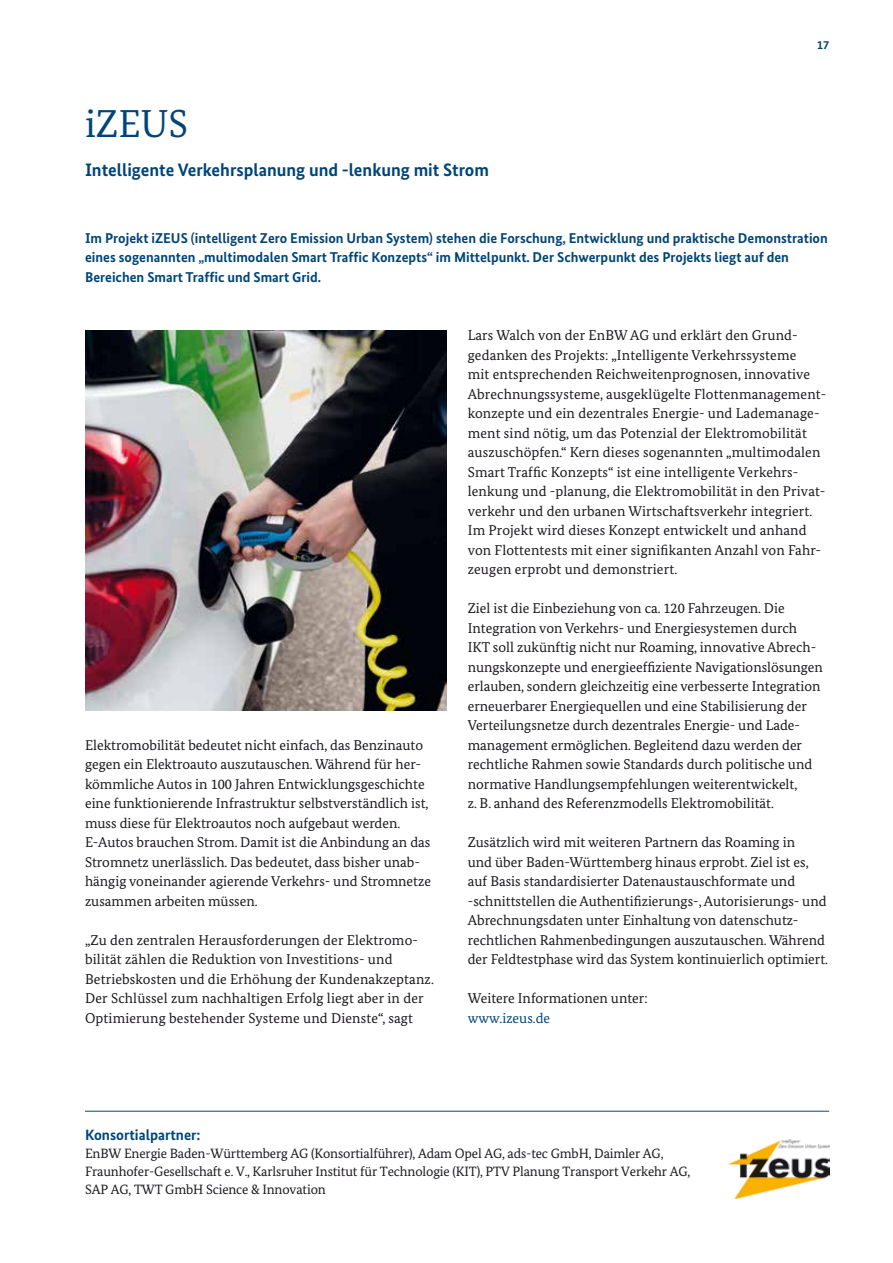
<style>
.page{position:relative;width:893px;height:1263px;background:#fff}
.page>*{position:absolute;margin:0;border:0;box-sizing:border-box;transform-origin:0 0}
.t1{font:39px "Bundes Serif";color:#004578}
.t2{font:700 18px "Bundes Sans";color:#004578}
.t3{font:700 15px "Bundes Sans";color:#004578}
.t4{font:14.25px/19.5px "Bundes Serif";color:#1a171c}
.t5{font:700 14.25px/19.5px "Bundes Sans";color:#004578}
.t6{font:14.25px "Bundes Serif";color:#004578}
.t7{font:13.5px/18px "Bundes Serif";letter-spacing:-.01em;color:#1a171c}
.t8{font:700 12px "Bundes Sans";color:#004578}
</style>
<div class="page">
<img style="left:85px;top:330px;width:361px;height:381px">
<hr style="left:85px;top:1111px;width:744px;height:1px;background:#004578">
<img style="left:729px;top:1139px;width:100px;height:59px">
<h1 class="t1" style="left:85px;top:99px;width:105px">iZEUS</h1>
<p class="t2" style="left:85px;top:158px;width:405px">Intelligente Verkehrsplanung und -lenkung mit Strom</p>
<p class="t8" style="left:817px;top:38px;width:13px">17</p>
<p class="t5" style="left:85px;top:228px;width:744px">Im Projekt iZEUS (intelligent Zero Emission Urban System) stehen die Forschung, Entwicklung und praktische Demonstration eines sogenannten „multimodalen Smart Traffic Konzepts“ im Mittelpunkt. Der Schwerpunkt des Projekts liegt auf den<br>Bereichen Smart Traffic und Smart Grid.</p>
<p class="t4" style="left:85px;top:735px;width:347px">Elektromobilität bedeutet nicht einfach, das Benzinauto gegen ein Elektroauto auszutauschen. Während für her&shy;kömmliche Autos in 100 Jahren Entwicklungsgeschichte eine funktionierende Infrastruktur selbstverständlich ist, muss diese für Elektroautos noch aufgebaut werden.<br>E-Autos brauchen Strom. Damit ist die Anbindung an das Stromnetz unerlässlich. Das bedeutet, dass bisher unab&shy;hängig voneinander agierende Verkehrs- und Stromnetze zusammen arbeiten müssen.</p>
<p class="t4" style="left:85px;top:930px;width:350px">„Zu den zentralen Herausforderungen der Elektromo&shy;bilität zählen die Reduktion von Investitions- und Betriebskosten und die Erhöhung der Kundenakzeptanz.<br>Der Schlüssel zum nachhaltigen Erfolg liegt aber in der Optimierung bestehender Systeme und Dienste“, sagt</p>
<p class="t4" style="left:468px;top:325px;width:359px">Lars Walch von der EnBW AG und erklärt den Grund&shy;gedanken des Projekts: „Intelligente Verkehrssysteme<br>mit entsprechenden Reichweitenprognosen, innovative Abrechnungssysteme, ausgeklügelte Flottenmanagement&shy;konzepte und ein dezentrales Energie- und Lademanage&shy;ment sind nötig, um das Potenzial der Elektromobilität auszuschöpfen.“ Kern dieses sogenannten „multimodalen Smart Traffic Konzepts“ ist eine intelligente Verkehrs&shy;lenkung und -planung, die Elektromobilität in den Privat&shy;verkehr und den urbanen Wirtschaftsverkehr integriert.<br>Im Projekt wird dieses Konzept entwickelt und anhand von Flottentests mit einer signifikanten Anzahl von Fahr&shy;zeugen erprobt und demonstriert.</p>
<p class="t4" style="left:468px;top:598px;width:357px">Ziel ist die Einbeziehung von ca. 120 Fahrzeugen. Die Integration von Verkehrs- und Energiesystemen durch IKT soll zukünftig nicht nur Roaming, innovative Abrech&shy;nungskonzepte und energieeffiziente Navigationslösungen erlauben, sondern gleichzeitig eine verbesserte Integration erneuerbarer Energiequellen und eine Stabilisierung der Verteilungsnetze durch dezentrales Energie- und Lade&shy;management ermöglichen. Begleitend dazu werden der rechtliche Rahmen sowie Standards durch politische und normative Handlungsempfehlungen weiterentwickelt,<br>z. B. anhand des Referenzmodells Elektromobilität.</p>
<p class="t4" style="left:468px;top:832px;width:362px">Zusätzlich wird mit weiteren Partnern das Roaming in<br>und über Baden-Württemberg hinaus erprobt. Ziel ist es, auf Basis standardisierter Datenaustauschformate und -schnittstellen die Authentifizierungs-, Autorisierungs- und Abrechnungsdaten unter Einhaltung von datenschutz&shy;rechtlichen Rahmenbedingungen auszutauschen. Während der Feldtestphase wird das System kontinuierlich optimiert.</p>
<p class="t4" style="left:468px;top:988px;width:181px">Weitere Informationen unter:</p>
<p class="t6" style="left:468px;top:1009px;width:84px">www.izeus.de</p>
<p class="t3" style="left:85px;top:1126px;width:117px">Konsortialpartner:</p>
<p class="t7" style="left:85px;top:1144px;width:607px">EnBW Energie Baden-Württemberg AG (Konsortialführer), Adam Opel AG, ads-tec GmbH, Daimler AG,<br>Fraunhofer-Gesellschaft e. V., Karlsruher Institut für Technologie (KIT), PTV Planung Transport Verkehr AG,<br>SAP AG, TWT GmbH Science &amp; Innovation</p>
</div>
